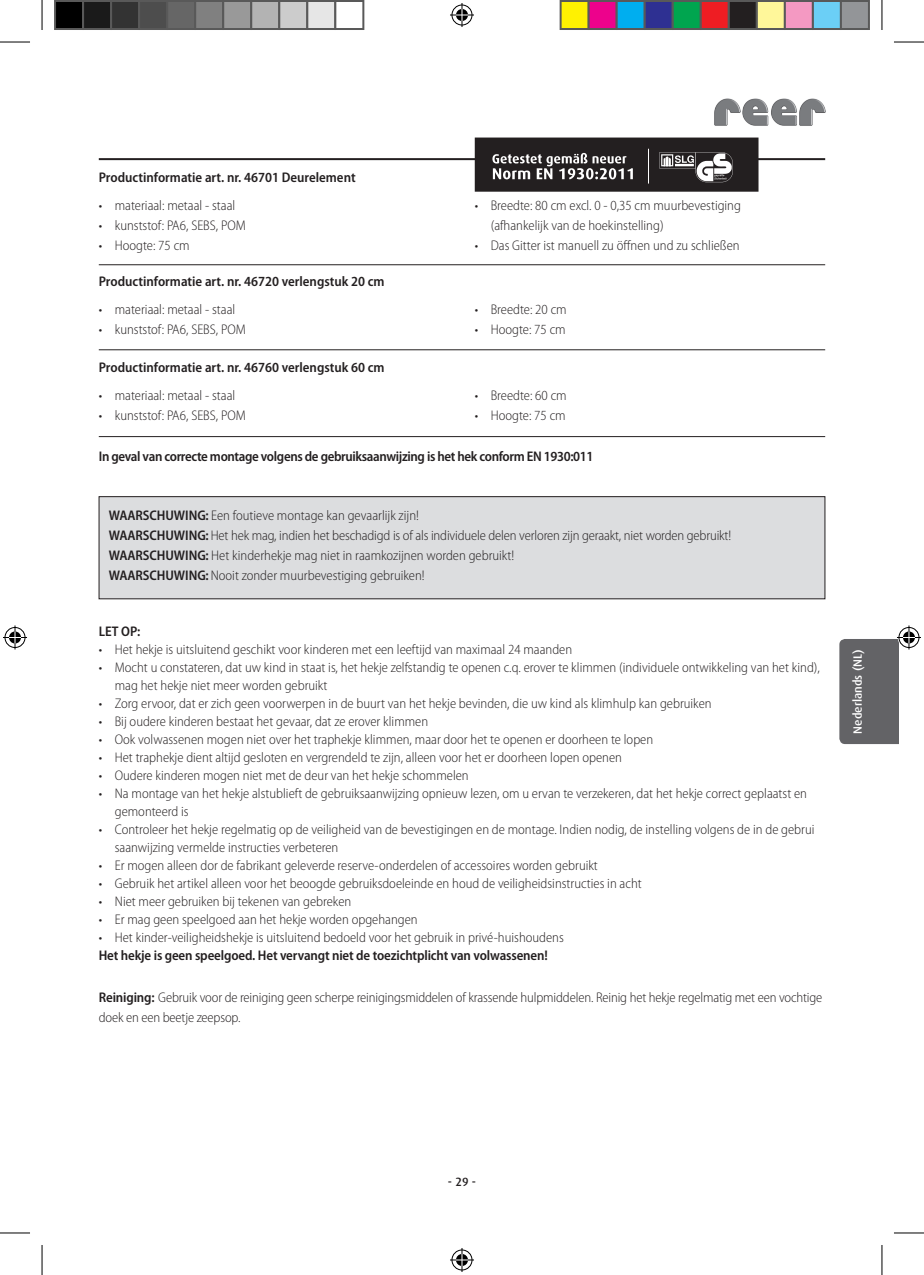
<style>
.page{position:relative;width:924px;height:1275px;background:#fff}
.page>*{position:absolute;margin:0;border:0;box-sizing:border-box;transform-origin:0 0}
.t1{font:300 semi-condensed 14px/18px "Myriad Pro";color:#231f20}
.t2{font:600 semi-condensed 14px "Myriad Pro";letter-spacing:-.01em;color:#231f20}
.t3{font:500 12px "Dax";color:#fff}
.t4{font:500 12px "Dax";color:#231f20}
.s1{font-weight:600}
</style>
<div class="page">
<img style="left:714px;top:98px;width:111px;height:28px">
<div style="left:99px;top:496px;width:725px;height:103px;background:#dcdddf"></div>
<div style="left:99px;top:496px;width:725px;height:103px;border:1px solid #231f20"></div>
<hr style="left:99px;top:349px;width:725px;height:1px;background:#231f20">
<hr style="left:99px;top:436px;width:725px;height:1px;background:#231f20">
<hr style="left:99px;top:264px;width:725px;height:1px;background:#231f20">
<hr style="left:99px;top:158px;width:725px;height:2px;background:#231f20">
<div style="left:474px;top:137px;width:284px;height:55px;background:#231f20"></div>
<svg style="left:659px;top:152px;width:73px;height:30px"></svg>
<hr style="left:648px;top:149px;width:1px;height:35px;background:#fff">
<svg style="left:492px;top:153px;width:140px;height:26px"></svg>
<hr style="left:0;top:42px;width:30px;height:1px;background:#000">
<hr style="left:893px;top:42px;width:30px;height:1px;background:#000">
<hr style="left:0;top:1232px;width:30px;height:1px;background:#000">
<hr style="left:893px;top:1232px;width:30px;height:1px;background:#000">
<hr style="left:42px;top:0;width:1px;height:30px;background:#000">
<hr style="left:42px;top:1245px;width:1px;height:30px;background:#000">
<hr style="left:881px;top:0;width:1px;height:30px;background:#000">
<hr style="left:881px;top:1245px;width:1px;height:30px;background:#000">
<svg style="left:450px;top:3px;width:24px;height:24px"></svg>
<svg style="left:450px;top:1248px;width:24px;height:24px"></svg>
<svg style="left:3px;top:625px;width:24px;height:24px"></svg>
<svg style="left:839px;top:625px;width:81px;height:119px"></svg>
<div style="left:55px;top:1px;width:28px;height:28px;background:#000"></div>
<div style="left:54px;top:0;width:30px;height:30px;border:2px solid #595959"></div>
<div style="left:83px;top:1px;width:28px;height:28px;background:#1a1a1a"></div>
<div style="left:82px;top:0;width:30px;height:30px;border:2px solid #595959"></div>
<div style="left:111px;top:1px;width:28px;height:28px;background:#333"></div>
<div style="left:110px;top:0;width:30px;height:30px;border:2px solid #595959"></div>
<div style="left:139px;top:1px;width:28px;height:28px;background:#4d4d4d"></div>
<div style="left:138px;top:0;width:30px;height:30px;border:2px solid #595959"></div>
<div style="left:167px;top:1px;width:28px;height:28px;background:#666"></div>
<div style="left:166px;top:0;width:30px;height:30px;border:2px solid #595959"></div>
<div style="left:195px;top:1px;width:28px;height:28px;background:#808080"></div>
<div style="left:194px;top:0;width:30px;height:30px;border:2px solid #595959"></div>
<div style="left:223px;top:1px;width:28px;height:28px;background:#999"></div>
<div style="left:222px;top:0;width:30px;height:30px;border:2px solid #595959"></div>
<div style="left:251px;top:1px;width:28px;height:28px;background:#b3b3b3"></div>
<div style="left:250px;top:0;width:30px;height:30px;border:2px solid #595959"></div>
<div style="left:279px;top:1px;width:28px;height:28px;background:#ccc"></div>
<div style="left:278px;top:0;width:30px;height:30px;border:2px solid #595959"></div>
<div style="left:307px;top:1px;width:28px;height:28px;background:#e6e6e6"></div>
<div style="left:306px;top:0;width:30px;height:30px;border:2px solid #595959"></div>
<div style="left:334px;top:0;width:30px;height:30px;border:2px solid #595959"></div>
<div style="left:560px;top:1px;width:28px;height:28px;background:#fff101"></div>
<div style="left:559px;top:0;width:30px;height:30px;border:2px solid #595959"></div>
<div style="left:588px;top:1px;width:28px;height:28px;background:#ed028c"></div>
<div style="left:587px;top:0;width:30px;height:30px;border:2px solid #595959"></div>
<div style="left:616px;top:1px;width:28px;height:28px;background:#00aeef"></div>
<div style="left:615px;top:0;width:30px;height:30px;border:2px solid #595959"></div>
<div style="left:644px;top:1px;width:28px;height:28px;background:#2e3092"></div>
<div style="left:643px;top:0;width:30px;height:30px;border:2px solid #595959"></div>
<div style="left:672px;top:1px;width:28px;height:28px;background:#00a54f"></div>
<div style="left:671px;top:0;width:30px;height:30px;border:2px solid #595959"></div>
<div style="left:700px;top:1px;width:28px;height:28px;background:#ee1d23"></div>
<div style="left:699px;top:0;width:30px;height:30px;border:2px solid #595959"></div>
<div style="left:728px;top:1px;width:28px;height:28px;background:#231f20"></div>
<div style="left:727px;top:0;width:30px;height:30px;border:2px solid #595959"></div>
<div style="left:756px;top:1px;width:28px;height:28px;background:#fff79a"></div>
<div style="left:755px;top:0;width:30px;height:30px;border:2px solid #595959"></div>
<div style="left:784px;top:1px;width:28px;height:28px;background:#f499c2"></div>
<div style="left:783px;top:0;width:30px;height:30px;border:2px solid #595959"></div>
<div style="left:812px;top:1px;width:28px;height:28px;background:#6bcff6"></div>
<div style="left:811px;top:0;width:30px;height:30px;border:2px solid #595959"></div>
<div style="left:840px;top:1px;width:28px;height:28px;background:#939598"></div>
<div style="left:839px;top:0;width:30px;height:30px;border:2px solid #595959"></div>
<p class="t2" style="left:99px;top:169px;width:258px">Productinformatie art. nr. 46701 Deurelement</p>
<p class="t1" style="left:99px;top:196px;width:138px">• materiaal: metaal - staal</p>
<p class="t1" style="left:99px;top:216px;width:148px">• kunststof: PA6, SEBS, POM</p>
<p class="t1" style="left:99px;top:236px;width:92px">• Hoogte: 75 cm</p>
<p class="t2" style="left:99px;top:274px;width:287px">Productinformatie art. nr. 46720 verlengstuk 20 cm</p>
<p class="t1" style="left:99px;top:301px;width:138px">• materiaal: metaal - staal</p>
<p class="t1" style="left:99px;top:321px;width:148px">• kunststof: PA6, SEBS, POM</p>
<p class="t2" style="left:99px;top:360px;width:287px">Productinformatie art. nr. 46760 verlengstuk 60 cm</p>
<p class="t1" style="left:99px;top:387px;width:138px">• materiaal: metaal - staal</p>
<p class="t1" style="left:99px;top:407px;width:148px">• kunststof: PA6, SEBS, POM</p>
<p class="t1" style="left:490px;top:195px;width:251px;line-height:20px;text-indent:-16px">• Breedte: 80 cm excl. 0 - 0,35 cm muurbevestiging (afhankelijk van de hoekinstelling)</p>
<p class="t1" style="left:474px;top:236px;width:266px">• Das Gitter ist manuell zu öffnen und zu schließen</p>
<p class="t1" style="left:474px;top:301px;width:93px">• Breedte: 20 cm</p>
<p class="t1" style="left:474px;top:321px;width:92px">• Hoogte: 75 cm</p>
<p class="t1" style="left:474px;top:386px;width:93px">• Breedte: 60 cm</p>
<p class="t1" style="left:474px;top:406px;width:92px">• Hoogte: 75 cm</p>
<p class="t2" style="left:99px;top:449px;width:496px">In geval van correcte montage volgens de gebruiksaanwijzing is het hek conform EN 1930:011</p>
<p class="t2" style="left:109px;top:507px;width:20px">Waarschuwing</p>
<p class="t1" style="left:205px;top:506px;width:215px"><span class="s1">:</span> Een foutieve montage kan gevaarlijk zijn!</p>
<p class="t2" style="left:109px;top:527px;width:20px">Waarschuwing</p>
<p class="t1" style="left:205px;top:526px;width:527px"><span class="s1">:</span> Het hek mag, indien het beschadigd is of als individuele delen verloren zijn geraakt, niet worden gebruikt!</p>
<p class="t2" style="left:109px;top:547px;width:20px">Waarschuwing</p>
<p class="t1" style="left:205px;top:546px;width:310px"><span class="s1">:</span> Het kinderhekje mag niet in raamkozijnen worden gebruikt!</p>
<p class="t2" style="left:109px;top:567px;width:20px">Waarschuwing</p>
<p class="t1" style="left:205px;top:566px;width:220px"><span class="s1">:</span> Nooit zonder muurbevestiging gebruiken!</p>
<p class="t2" style="left:99px;top:623px;width:43px">LET OP:</p>
<p class="t1" style="left:99px;top:640px;width:474px">• Het hekje is uitsluitend geschikt voor kinderen met een leeftijd van maximaal 24 maanden</p>
<p class="t1" style="left:115px;top:658px;width:706px;text-indent:-16px">• Mocht u constateren, dat uw kind in staat is, het hekje zelfstandig te openen c.q. erover te klimmen (individuele ontwikkeling van het kind), mag het hekje niet meer worden gebruikt</p>
<p class="t1" style="left:99px;top:694px;width:614px">• Zorg ervoor, dat er zich geen voorwerpen in de buurt van het hekje bevinden, die uw kind als klimhulp kan gebruiken</p>
<p class="t1" style="left:99px;top:712px;width:331px">• Bij oudere kinderen bestaat het gevaar, dat ze erover klimmen</p>
<p class="t1" style="left:99px;top:730px;width:555px">• Ook volwassenen mogen niet over het traphekje klimmen, maar door het te openen er doorheen te lopen</p>
<p class="t1" style="left:99px;top:748px;width:524px">• Het traphekje dient altijd gesloten en vergrendeld te zijn, alleen voor het er doorheen lopen openen</p>
<p class="t1" style="left:99px;top:766px;width:371px">• Oudere kinderen mogen niet met de deur van het hekje schommelen</p>
<p class="t1" style="left:115px;top:784px;width:693px;text-indent:-16px">• Na montage van het hekje alstublieft de gebruiksaanwijzing opnieuw lezen, om u ervan te verzekeren, dat het hekje correct geplaatst en gemonteerd is</p>
<p class="t1" style="left:115px;top:820px;width:701px;text-indent:-16px">• Controleer het hekje regelmatig op de veiligheid van de bevestigingen en de montage. Indien nodig, de instelling volgens de in de gebrui saanwijzing vermelde instructies verbeteren</p>
<p class="t1" style="left:99px;top:856px;width:500px">• Er mogen alleen dor de fabrikant geleverde reserve-onderdelen of accessoires worden gebruikt</p>
<p class="t1" style="left:99px;top:874px;width:544px">• Gebruik het artikel alleen voor het beoogde gebruiksdoeleinde en houd de veiligheidsinstructies in acht</p>
<p class="t1" style="left:99px;top:892px;width:254px">• Niet meer gebruiken bij tekenen van gebreken</p>
<p class="t1" style="left:99px;top:910px;width:320px">• Er mag geen speelgoed aan het hekje worden opgehangen</p>
<p class="t1" style="left:99px;top:928px;width:466px">• Het kinder-veiligheidshekje is uitsluitend bedoeld voor het gebruik in privé-huishoudens</p>
<p class="t2" style="left:99px;top:947px;width:450px">Het hekje is geen speelgoed. Het vervangt niet de toezichtplicht van volwassenen!</p>
<p class="t1" style="left:99px;top:987px;width:724px;line-height:20px"><span class="s1">Reiniging:</span> Gebruik voor de reiniging geen scherpe reinigingsmiddelen of krassende hulpmiddelen. Reinig het hekje regelmatig met een vochtige doek en een beetje zeepsop.</p>
<p class="t3" style="left:850px;top:733px;width:86px;rotate:-90deg">Nederlands (NL)</p>
<p class="t4" style="left:448px;top:1174px;width:30px">- 29 -</p>
</div>
